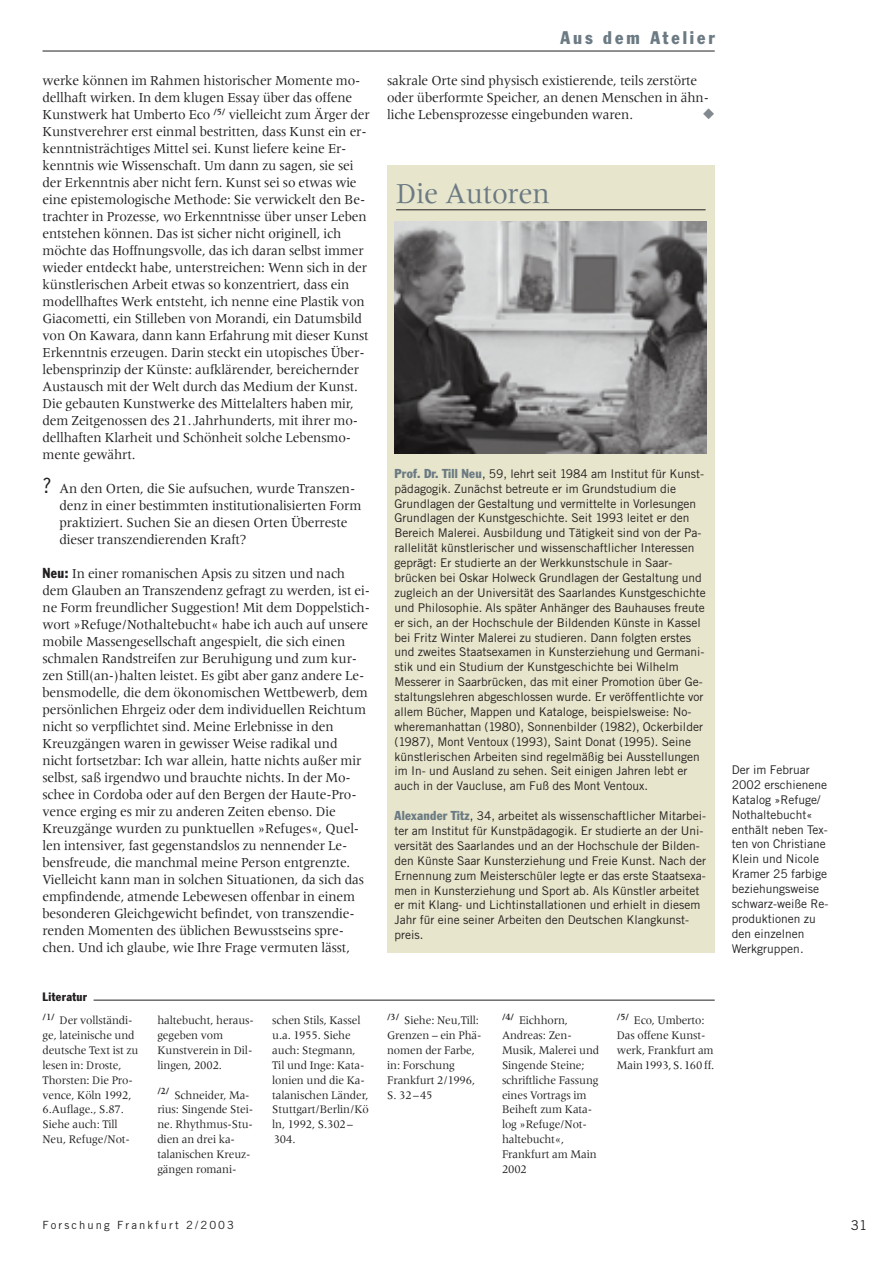
<style>
.page{position:relative;width:893px;height:1263px;background:#fff}
.page>*{position:absolute;margin:0;border:0;box-sizing:border-box;transform-origin:0 0}
.t1{font:30px "Meridien";letter-spacing:-.01em;color:#6b7a83;scale:.95 1}
.t2{font:condensed 18px "Franklin Gothic";letter-spacing:.16em;color:#6b7a83}
.t3{font:14.25px/17px "Meridien";letter-spacing:-.01em;color:#231f20;scale:.95 1}
.t4{font:13.5px "Trade Gothic";color:#231f20}
.t5{font:12px/14.9px "Trade Gothic";color:#231f20}
.t6{font:12px/14.9px "Meridien";letter-spacing:-.01em;color:#231f20;scale:.95 1}
.t7{font:condensed 12px "Franklin Gothic";letter-spacing:.025em;color:#231f20}
.t8{font:11.25px "Trade Gothic";letter-spacing:.185em;color:#231f20}
.s1{font-family:"Trade Gothic";font-size:21px}
.s2{font-family:"Franklin Gothic";font-stretch:condensed}
.s3{font-family:"Franklin Gothic";font-stretch:condensed;font-size:12.75px;color:#6b7a83}
</style>
<div class="page">
<hr style="left:43px;top:51px;width:671px;height:1px;background:#231f20">
<div style="left:387px;top:165px;width:327px;height:787px;background:#e7e5cb"></div>
<hr style="left:396px;top:209px;width:309px;height:1px;background:#231f20">
<img style="left:394px;top:221px;width:312px;height:232px">
<hr style="left:94px;top:1000px;width:620px;height:1px;background:#231f20">
<p class="t3" style="left:43px;top:73px;width:346px">werke können im Rahmen historischer Momente mo&shy;dellhaft wirken. In dem klugen Essay über das offene Kunstwerk hat Umberto Eco <sup>/5/</sup> vielleicht zum Ärger der Kunstverehrer erst einmal bestritten, dass Kunst ein er&shy;kenntnisträchtiges Mittel sei. Kunst liefere keine Er&shy;kenntnis wie Wissenschaft. Um dann zu sagen, sie sei der Erkenntnis aber nicht fern. Kunst sei so etwas wie eine epistemologische Methode: Sie verwickelt den Be&shy;trachter in Prozesse, wo Erkenntnisse über unser Leben entstehen können. Das ist sicher nicht originell, ich möchte das Hoffnungsvolle, das ich daran selbst immer wieder entdeckt habe, unterstreichen: Wenn sich in der künstlerischen Arbeit etwas so konzentriert, dass ein modellhaftes Werk entsteht, ich nenne eine Plastik von Giacometti, ein Stilleben von Morandi, ein Datumsbild von On Kawara, dann kann Erfahrung mit dieser Kunst Erkenntnis erzeugen. Darin steckt ein utopisches Über&shy;lebensprinzip der Künste: aufklärender, bereichernder Austausch mit der Welt durch das Medium der Kunst.<br>Die gebauten Kunstwerke des Mittelalters haben mir, dem Zeitgenossen des 21.Jahrhunderts, mit ihrer mo&shy;dellhaften Klarheit und Schönheit solche Lebensmo&shy;mente gewährt.</p>
<p class="t3" style="left:60px;top:481px;width:319px;text-indent:-17px"><span class="s1">?</span> An den Orten, die Sie aufsuchen, wurde Transzen&shy;denz in einer bestimmten institutionalisierten Form praktiziert. Suchen Sie an diesen Orten Überreste dieser transzendierenden Kraft?</p>
<p class="t3" style="left:43px;top:566px;width:346px"><span class="s2">Neu:</span> In einer romanischen Apsis zu sitzen und nach dem Glauben an Transzendenz gefragt zu werden, ist ei&shy;ne Form freundlicher Suggestion! Mit dem Doppelstich&shy;wort »Refuge/Nothaltebucht« habe ich auch auf unsere mobile Massengesellschaft angespielt, die sich einen schmalen Randstreifen zur Beruhigung und zum kur&shy;zen Still(an-)halten leistet. Es gibt aber ganz andere Le&shy;bensmodelle, die dem ökonomischen Wettbewerb, dem persönlichen Ehrgeiz oder dem individuellen Reichtum nicht so verpflichtet sind. Meine Erlebnisse in den Kreuzgängen waren in gewisser Weise radikal und nicht fortsetzbar: Ich war allein, hatte nichts außer mir selbst, saß irgendwo und brauchte nichts. In der Mo&shy;schee in Cordoba oder auf den Bergen der Haute-Pro&shy;vence erging es mir zu anderen Zeiten ebenso. Die Kreuzgänge wurden zu punktuellen »Refuges«, Quel&shy;len intensiver, fast gegenstandslos zu nennender Le&shy;bensfreude, die manchmal meine Person entgrenzte.<br>Vielleicht kann man in solchen Situationen, da sich das empfindende, atmende Lebewesen offenbar in einem besonderen Gleichgewicht befindet, von transzendie&shy;renden Momenten des üblichen Bewusstseins spre&shy;chen. Und ich glaube, wie Ihre Frage vermuten lässt,</p>
<p class="t7" style="left:43px;top:992px;width:46px">Literatur</p>
<p class="t6" style="left:43px;top:1014px;width:102px"><sup>/1/</sup> Der vollständi&shy;ge, lateinische und deutsche Text ist zu lesen in: Droste,<br>Thorsten: Die Pro&shy;vence, Köln 1992,<br>6.Auflage., S.87.<br>Siehe auch: Till<br>Neu, Refuge/Not-</p>
<p class="t6" style="left:157px;top:1014px;width:103px">haltebucht, heraus&shy;gegeben vom<br>Kunstverein in Dil&shy;lingen, 2002.</p>
<p class="t6" style="left:157px;top:1088px;width:102px"><sup>/2/</sup> Schneider, Ma&shy;rius: Singende Stei&shy;ne. Rhythmus-Stu&shy;dien an drei ka&shy;talanischen Kreuz&shy;gängen romani-</p>
<p class="t6" style="left:272px;top:1014px;width:103px">schen Stils, Kassel u.a. 1955. Siehe auch: Stegmann,<br>Til und Inge: Kata&shy;lonien und die Ka&shy;talanischen Länder,<br>Stuttgart/Berlin/Kö ln, 1992, S.302–<br>304.</p>
<p class="t2" style="left:560px;top:31px;width:156px">Aus dem Atelier</p>
<p class="t3" style="left:387px;top:73px;width:340px">sakrale Orte sind physisch existierende, teils zerstörte oder überformte Speicher, an denen Menschen in ähn&shy;liche Lebensprozesse eingebunden waren.</p>
<h1 class="t1" style="left:396px;top:181px;width:163px">Die Autoren</h1>
<p class="t5" style="left:394px;top:467px;width:313px"><span class="s3">Prof. Dr. Till Neu</span>, 59, lehrt seit 1984 am Institut für Kunst&shy;pädagogik. Zunächst betreute er im Grundstudium die Grundlagen der Gestaltung und vermittelte in Vorlesungen Grundlagen der Kunstgeschichte. Seit 1993 leitet er den Bereich Malerei. Ausbildung und Tätigkeit sind von der Pa&shy;rallelität künstlerischer und wissenschaftlicher Interessen geprägt: Er studierte an der Werkkunstschule in Saar&shy;brücken bei Oskar Holweck Grundlagen der Gestaltung und zugleich an der Universität des Saarlandes Kunstgeschichte und Philosophie. Als später Anhänger des Bauhauses freute er sich, an der Hochschule der Bildenden Künste in Kassel bei Fritz Winter Malerei zu studieren. Dann folgten erstes und zweites Staatsexamen in Kunsterziehung und Germani&shy;stik und ein Studium der Kunstgeschichte bei Wilhelm Messerer in Saarbrücken, das mit einer Promotion über Ge&shy;staltungslehren abgeschlossen wurde. Er veröffentlichte vor allem Bücher, Mappen und Kataloge, beispielsweise: No&shy;wheremanhattan (1980), Sonnenbilder (1982), Ockerbilder (1987), Mont Ventoux (1993), Saint Donat (1995). Seine künstlerischen Arbeiten sind regelmäßig bei Ausstellungen im In- und Ausland zu sehen. Seit einigen Jahren lebt er auch in der Vaucluse, am Fuß des Mont Ventoux.</p>
<p class="t5" style="left:394px;top:810px;width:313px"><span class="s3">Alexander Titz</span>, 34, arbeitet als wissenschaftlicher Mitarbei&shy;ter am Institut für Kunstpädagogik. Er studierte an der Uni&shy;versität des Saarlandes und an der Hochschule der Bilden&shy;den Künste Saar Kunsterziehung und Freie Kunst. Nach der Ernennung zum Meisterschüler legte er das erste Staatsexa&shy;men in Kunsterziehung und Sport ab. Als Künstler arbeitet er mit Klang- und Lichtinstallationen und erhielt in diesem Jahr für eine seiner Arbeiten den Deutschen Klangkunst&shy;preis.</p>
<p class="t5" style="left:731px;top:763px;width:98px">Der im Februar<br>2002 erschienene<br>Katalog »Refuge/<br>Nothaltebucht« enthält neben Tex&shy;ten von Christiane<br>Klein und Nicole<br>Kramer 25 farbige beziehungsweise schwarz-weiße Re&shy;produktionen zu den einzelnen<br>Werkgruppen.</p>
<p class="t6" style="left:387px;top:1014px;width:101px"><sup>/3/</sup> Siehe: Neu,Till:<br>Grenzen – ein Phä&shy;nomen der Farbe, in: Forschung<br>Frankfurt 2/1996,<br>S. 32–45</p>
<p class="t6" style="left:502px;top:1014px;width:104px"><sup>/4/</sup> Eichhorn,<br>Andreas: Zen-<br>Musik, Malerei und<br>Singende Steine; schriftliche Fassung eines Vortrags im<br>Beiheft zum Kata&shy;log »Refuge/Not&shy;haltebucht«,<br>Frankfurt am Main<br>2002</p>
<p class="t6" style="left:617px;top:1014px;width:104px"><sup>/5/</sup> Eco, Umberto:<br>Das offene Kunst&shy;werk, Frankfurt am<br>Main1993,S. 160 ff.</p>
<p class="t8" style="left:43px;top:1221px;width:193px">Forschung Frankfurt 2/2003</p>
<p class="t4" style="left:850px;top:1220px;width:18px">31</p>
</div>
